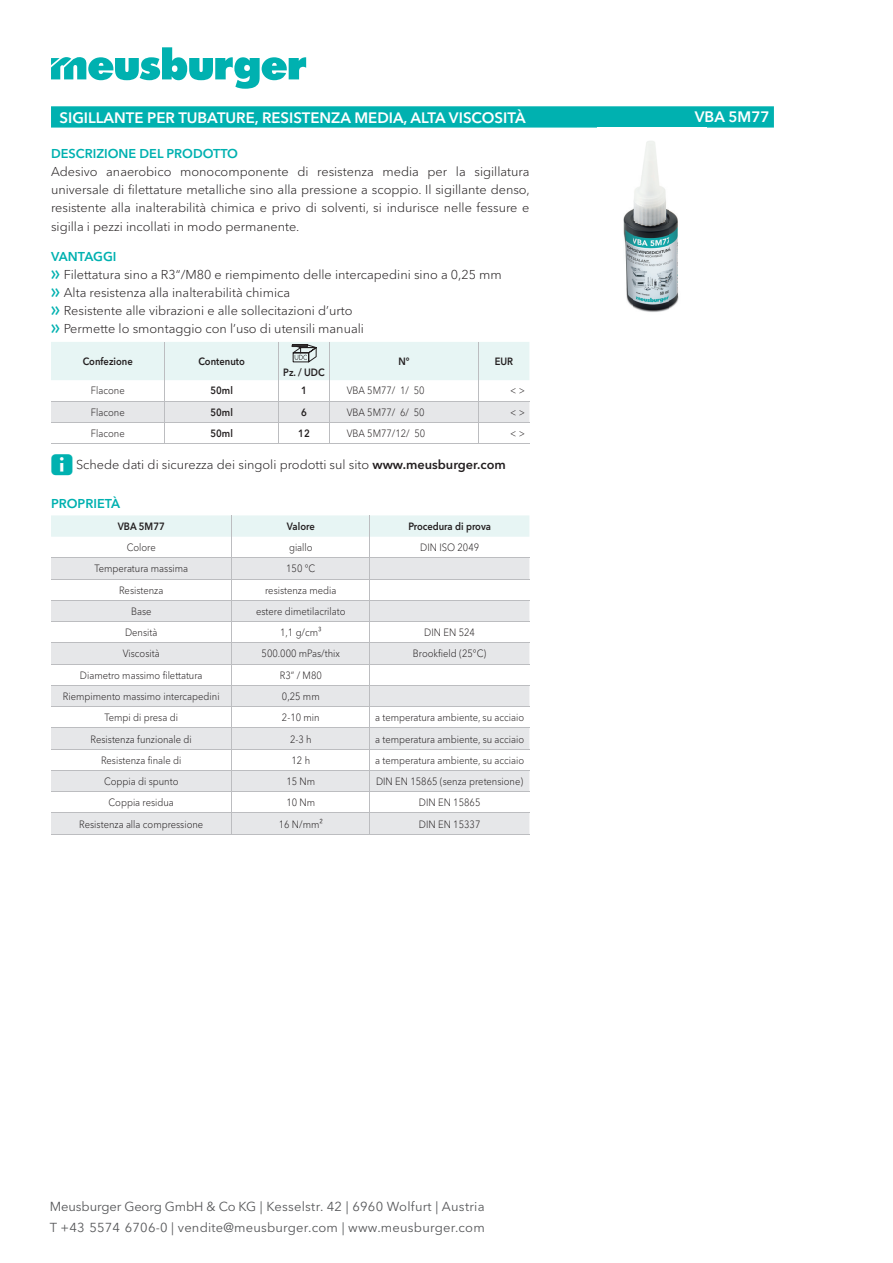
<style>
.page{position:relative;width:893px;height:1263px;background:#fff}
.page>*{position:absolute;margin:0;border:0;box-sizing:border-box;transform-origin:0 0}
.t1{font:600 15px "Avenir Next W1 G";color:#fff}
.t2{font:12.9px/20.7px "Avenir Next W1 G";letter-spacing:.015em;color:#57585a}
.t3{font:300 12.75px/18px "Avenir Next W1 G";color:#231f20;text-align:justify}
.t4{font:600 12.75px "Avenir Next W1 G";color:#00b1b0}
.t5{font:300 10.5px "Avenir Next W1 G";color:#231f20;scale:.9 1}
.t6{font:600 10.5px "Avenir Next W1 G";color:#231f20;scale:.9 1}
.s1{font-weight:600;color:#00b1b0}
.s2{font-family:"Meusburger Sonderzeichen";font-weight:400;color:#00b1b0}
.s3{font-weight:600}
</style>
<div class="page">
<svg style="left:51px;top:47px;width:255px;height:42px"></svg>
<svg style="left:51px;top:106px;width:723px;height:22px;background:#09b3b2"></svg>
<hr style="left:51px;top:444px;width:114px;height:1px;background:#bcbdc0">
<hr style="left:165px;top:444px;width:114px;height:1px;background:#bcbdc0">
<hr style="left:279px;top:444px;width:51px;height:1px;background:#bcbdc0">
<hr style="left:330px;top:444px;width:148px;height:1px;background:#bcbdc0">
<hr style="left:478px;top:444px;width:51px;height:1px;background:#bcbdc0">
<svg style="left:51px;top:342px;width:478px;height:102px"></svg>
<img style="left:623px;top:141px;width:56px;height:171px">
<svg style="left:51px;top:515px;width:478px;height:319px"></svg>
<hr style="left:51px;top:834px;width:181px;height:1px;background:#bcbdc0">
<hr style="left:232px;top:834px;width:138px;height:1px;background:#bcbdc0">
<hr style="left:370px;top:834px;width:159px;height:1px;background:#bcbdc0">
<h1 class="t1" style="left:60px;top:108px;width:468px">SIGILLANTE PER TUBATURE, RESISTENZA MEDIA, ALTA VISCOSITÀ</h1>
<h1 class="t1" style="left:695px;top:108px;width:76px">VBA 5M77</h1>
<p class="t4" style="left:51px;top:146px;width:189px">DESCRIZIONE DEL PRODOTTO</p>
<p class="t3" style="left:51px;top:163px;width:480px">Adesivo anaerobico monocomponente di resistenza media per la sigillatura universale di filettature metalliche sino alla pressione a scoppio. Il sigillante denso, resistente alla inalterabilità chimica e privo di solventi, si indurisce nelle fessure e sigilla i pezzi incollati in modo permanente.</p>
<p class="t3" style="left:51px;top:248px;width:452px;text-align:left"><span class="s1">VANTAGGI<br></span><span class="s2">f</span> Filettatura sino a R3“/M80 e riempimento delle intercapedini sino a 0,25 mm <span class="s2">f</span> Alta resistenza alla inalterabilità chimica<br><span class="s2">f</span> Resistente alle vibrazioni e alle sollecitazioni d’urto<br><span class="s2">f</span> Permette lo smontaggio con l’uso di utensili manuali</p>
<p class="t6" style="left:83px;top:355px;width:57px">Confezione</p>
<p class="t6" style="left:198px;top:355px;width:53px">Contenuto</p>
<p class="t6" style="left:398px;top:355px;width:14px">N°</p>
<p class="t6" style="left:495px;top:355px;width:22px">EUR</p>
<p class="t6" style="left:283px;top:366px;width:48px">Pz. / UDC</p>
<p class="t5" style="left:91px;top:384px;width:39px">Flacone</p>
<p class="t6" style="left:210px;top:384px;width:26px">50ml</p>
<p class="t6" style="left:301px;top:384px;width:8px">1</p>
<p class="t5" style="left:347px;top:384px;width:88px">VBA 5M77/ 1/ 50</p>
<p class="t5" style="left:510px;top:384px;width:18px">&lt; &gt;</p>
<p class="t5" style="left:91px;top:406px;width:39px">Flacone</p>
<p class="t6" style="left:210px;top:405px;width:26px">50ml</p>
<p class="t6" style="left:301px;top:405px;width:8px">6</p>
<p class="t5" style="left:347px;top:406px;width:88px">VBA 5M77/ 6/ 50</p>
<p class="t5" style="left:510px;top:406px;width:18px">&lt; &gt;</p>
<p class="t5" style="left:91px;top:427px;width:39px">Flacone</p>
<p class="t6" style="left:210px;top:427px;width:26px">50ml</p>
<p class="t6" style="left:298px;top:427px;width:14px">12</p>
<p class="t5" style="left:347px;top:427px;width:89px">VBA 5M77/12/ 50</p>
<p class="t5" style="left:510px;top:427px;width:18px">&lt; &gt;</p>
<p class="t3" style="left:51px;top:455px;width:456px"><span class="s2">E</span> Schede dati di sicurezza dei singoli prodotti sul sito <span class="s3">www.meusburger.com</span></p>
<p class="t4" style="left:51px;top:495px;width:71px">PROPRIETÀ</p>
<p class="t6" style="left:118px;top:520px;width:54px">VBA 5M77</p>
<p class="t6" style="left:287px;top:520px;width:33px">Valore</p>
<p class="t6" style="left:408px;top:520px;width:93px">Procedura di prova</p>
<p class="t5" style="left:127px;top:541px;width:34px">Colore</p>
<p class="t5" style="left:289px;top:541px;width:28px">giallo</p>
<p class="t5" style="left:420px;top:541px;width:67px">DIN ISO 2049</p>
<p class="t5" style="left:94px;top:562px;width:106px">Temperatura massima</p>
<p class="t5" style="left:286px;top:562px;width:34px">150 °C</p>
<p class="t5" style="left:119px;top:584px;width:51px">Resistenza</p>
<p class="t5" style="left:265px;top:584px;width:81px">resistenza media</p>
<p class="t5" style="left:131px;top:605px;width:24px">Base</p>
<p class="t5" style="left:256px;top:605px;width:101px">estere dimetilacrilato</p>
<p class="t5" style="left:125px;top:626px;width:37px">Densità</p>
<p class="t5" style="left:280px;top:626px;width:48px">1,1 g/cm³</p>
<p class="t5" style="left:424px;top:626px;width:58px">DIN EN 524</p>
<p class="t5" style="left:123px;top:647px;width:42px">Viscosità</p>
<p class="t5" style="left:262px;top:647px;width:89px">500.000 mPas/thix</p>
<p class="t5" style="left:413px;top:647px;width:83px">Brookfield (25°C)</p>
<p class="t5" style="left:80px;top:669px;width:138px">Diametro massimo filettatura</p>
<p class="t5" style="left:280px;top:669px;width:48px">R3” / M80</p>
<p class="t5" style="left:63px;top:690px;width:176px">Riempimento massimo intercapedini</p>
<p class="t5" style="left:282px;top:690px;width:43px">0,25 mm</p>
<p class="t5" style="left:104px;top:711px;width:83px">Tempi di presa di</p>
<p class="t5" style="left:282px;top:711px;width:43px">2-10 min</p>
<p class="t5" style="left:375px;top:711px;width:167px">a temperatura ambiente, su acciaio</p>
<p class="t5" style="left:91px;top:732px;width:114px">Resistenza funzionale di</p>
<p class="t5" style="left:290px;top:732px;width:26px">2-3 h</p>
<p class="t5" style="left:375px;top:732px;width:167px">a temperatura ambiente, su acciaio</p>
<p class="t5" style="left:101px;top:754px;width:91px">Resistenza finale di</p>
<p class="t5" style="left:291px;top:754px;width:22px">12 h</p>
<p class="t5" style="left:375px;top:754px;width:167px">a temperatura ambiente, su acciaio</p>
<p class="t5" style="left:104px;top:775px;width:84px">Coppia di spunto</p>
<p class="t5" style="left:286px;top:775px;width:34px">15 Nm</p>
<p class="t5" style="left:376px;top:775px;width:165px">DIN EN 15865 (senza pretensione)</p>
<p class="t5" style="left:109px;top:796px;width:74px">Coppia residua</p>
<p class="t5" style="left:286px;top:796px;width:34px">10 Nm</p>
<p class="t5" style="left:419px;top:796px;width:70px">DIN EN 15865</p>
<p class="t5" style="left:79px;top:818px;width:139px">Resistenza alla compressione</p>
<p class="t5" style="left:279px;top:818px;width:51px">16 N/mm²</p>
<p class="t5" style="left:419px;top:818px;width:70px">DIN EN 15337</p>
<p class="t2" style="left:50px;top:1196px;width:436px">Meusburger Georg GmbH &amp; Co KG | Kesselstr. 42 | 6960 Wolfurt | Austria<br>T +43 5574 6706-0 | vendite@meusburger.com | www.meusburger.com</p>
</div>
